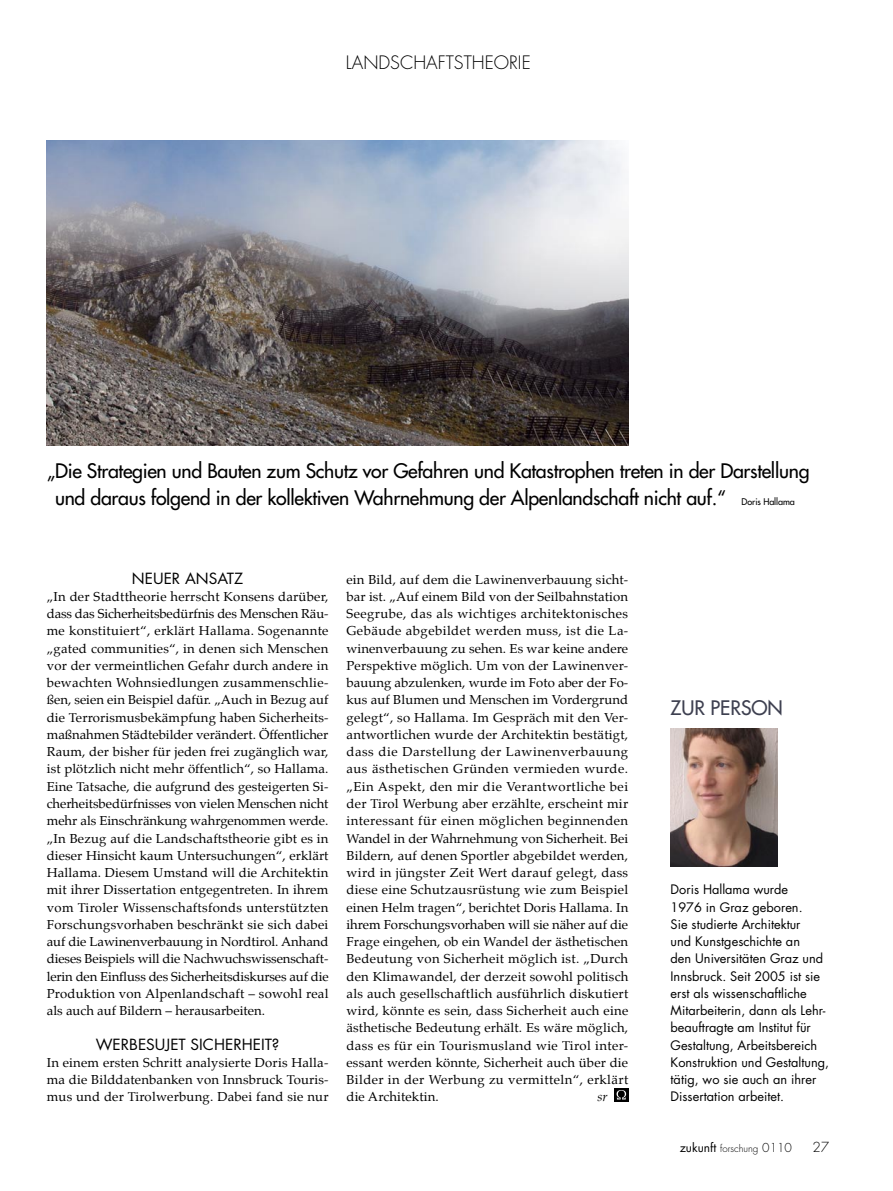
<style>
.page{position:relative;width:893px;height:1191px;background:#fff}
.page>*{position:absolute;margin:0;border:0;box-sizing:border-box;transform-origin:0 0}
.Zitat{font:19.5px/27px "Futura";letter-spacing:-.015em;color:#000;text-align:center}
.Zitat-2{font:19.5px "Futura";color:#3e4050}
.Zitat-3{font:300 18px "Futura";color:#000}
.t1{font:15px "Futura";color:#000}
.Zitat-4{font:300 13.5px "Futura";color:#000}
.t2{font:12.75px/17.2px "Palatino";letter-spacing:.015em;color:#000;text-align:justify}
.Zitat-5{font:12.75px/17.2px "Futura";color:#000}
.t3{font:italic 12.75px "Palatino";color:#000}
.Zitat-6{font:300 9.75px "Futura";color:#000}
.s1{font-size:9px}
.s2{font-weight:400;font-size:12px}
.s3{font-size:12px}
</style>
<div class="page">
<img style="left:671px;top:729px;width:107px;height:138px">
<svg style="left:614px;top:1088px;width:14px;height:13px"></svg>
<svg style="left:617px;top:1090px;width:9px;height:9px"></svg>
<img style="left:47px;top:140px;width:581px;height:305px">
<p class="Zitat-3" style="left:346px;top:50px;width:186px">LANDSCHAFTSTHEORIE</p>
<p class="Zitat" style="left:47px;top:457px;width:764px">„ Die Strategien und Bauten zum Schutz vor Gefahren und Katastrophen treten in der Darstellung und daraus folgend in der kollektiven Wahrnehmung der Alpenlandschaft nicht auf.“ <span class="s1">Doris Hallama</span></p>
<p class="t1" style="left:132px;top:568px;width:113px">NEUER ANSATZ</p>
<p class="t2" style="left:47px;top:589px;width:283px">„In der Stadttheorie herrscht Konsens darüber, dass das Sicherheitsbedürfnis des Menschen Räu&shy;me konstituiert“, erklärt Hallama. Sogenannte „gated communities“, in denen sich Menschen vor der vermeintlichen Gefahr durch andere in bewachten Wohnsiedlungen zusammenschlie&shy;ßen, seien ein Beispiel dafür. „Auch in Bezug auf die Terrorismusbekämpfung haben Sicherheits&shy;maßnahmen Städtebilder verändert. Öffentlicher Raum, der bisher für jeden frei zugänglich war, ist plötzlich nicht mehr öffentlich“, so Hallama.<br>Eine Tatsache, die aufgrund des gesteigerten Si&shy;cherheitsbedürfnisses von vielen Menschen nicht mehr als Einschränkung wahrgenommen werde. „In Bezug auf die Landschaftstheorie gibt es in dieser Hinsicht kaum Untersuchungen“, erklärt Hallama. Diesem Umstand will die Architektin mit ihrer Dissertation entgegentreten. In ihrem vom Tiroler Wissenschaftsfonds unterstützten Forschungsvorhaben beschränkt sie sich dabei auf die Lawinenverbauung in Nordtirol. Anhand dieses Beispiels will die Nachwuchswissenschaft&shy;lerin den Einfluss des Sicherheitsdiskurses auf die Produktion von Alpenlandschaft – sowohl real als auch auf Bildern – herausarbeiten.</p>
<p class="t1" style="left:96px;top:1033px;width:185px">WERBESUJET SICHERHEIT?</p>
<p class="t2" style="left:47px;top:1055px;width:283px">In einem ersten Schritt analysierte Doris Halla&shy;ma die Bilddatenbanken von Innsbruck Touris&shy;mus und der Tirolwerbung. Dabei fand sie nur</p>
<p class="t2" style="left:346px;top:572px;width:283px">ein Bild, auf dem die Lawinenverbauung sicht&shy;bar ist. „Auf einem Bild von der Seilbahnstation Seegrube, das als wichtiges architektonisches Gebäude abgebildet werden muss, ist die La&shy;winenverbauung zu sehen. Es war keine andere Perspektive möglich. Um von der Lawinenver&shy;bauung abzulenken, wurde im Foto aber der Fo&shy;kus auf Blumen und Menschen im Vordergrund gelegt“, so Hallama. Im Gespräch mit den Ver&shy;antwortlichen wurde der Architektin bestätigt, dass die Darstellung der Lawinenverbauung aus ästhetischen Gründen vermieden wurde. „Ein Aspekt, den mir die Verantwortliche bei der Tirol Werbung aber erzählte, erscheint mir interessant für einen möglichen beginnenden Wandel in der Wahrnehmung von Sicherheit. Bei Bildern, auf denen Sportler abgebildet werden, wird in jüngster Zeit Wert darauf gelegt, dass diese eine Schutzausrüstung wie zum Beispiel einen Helm tragen“, berichtet Doris Hallama. In ihrem Forschungsvorhaben will sie näher auf die Frage eingehen, ob ein Wandel der ästhetischen Bedeutung von Sicherheit möglich ist. „Durch den Klimawandel, der derzeit sowohl politisch als auch gesellschaftlich ausführlich diskutiert wird, könnte es sein, dass Sicherheit auch eine ästhetische Bedeutung erhält. Es wäre möglich, dass es für ein Tourismusland wie Tirol inter&shy;essant werden könnte, Sicherheit auch über die Bilder in der Werbung zu vermitteln“, erklärt die Architektin.</p>
<p class="t3" style="left:597px;top:1089px;width:12px">sr</p>
<p class="Zitat-2" style="left:671px;top:694px;width:114px">ZUR PERSON</p>
<p class="Zitat-5" style="left:671px;top:880px;width:160px">Doris Hallama wurde<br>1976 in Graz geboren.<br>Sie studierte Architektur<br>und Kunstgeschichte an<br>den Universitäten Graz und<br>Innsbruck. Seit 2005 ist sie erst als wissenschaftliche<br>Mitarbeiterin, dann als Lehr&shy;beauftragte am Institut für<br>Gestaltung, Arbeitsbereich<br>Konstruktion und Gestaltung, tätig, wo sie auch an ihrer<br>Dissertation arbeitet.</p>
<p class="Zitat-6" style="left:680px;top:1142px;width:114px"><span class="s2">zukunft</span> forschung <span class="s3">0110</span></p>
<p class="Zitat-4" style="left:812px;top:1138px;width:18px">27</p>
</div>
